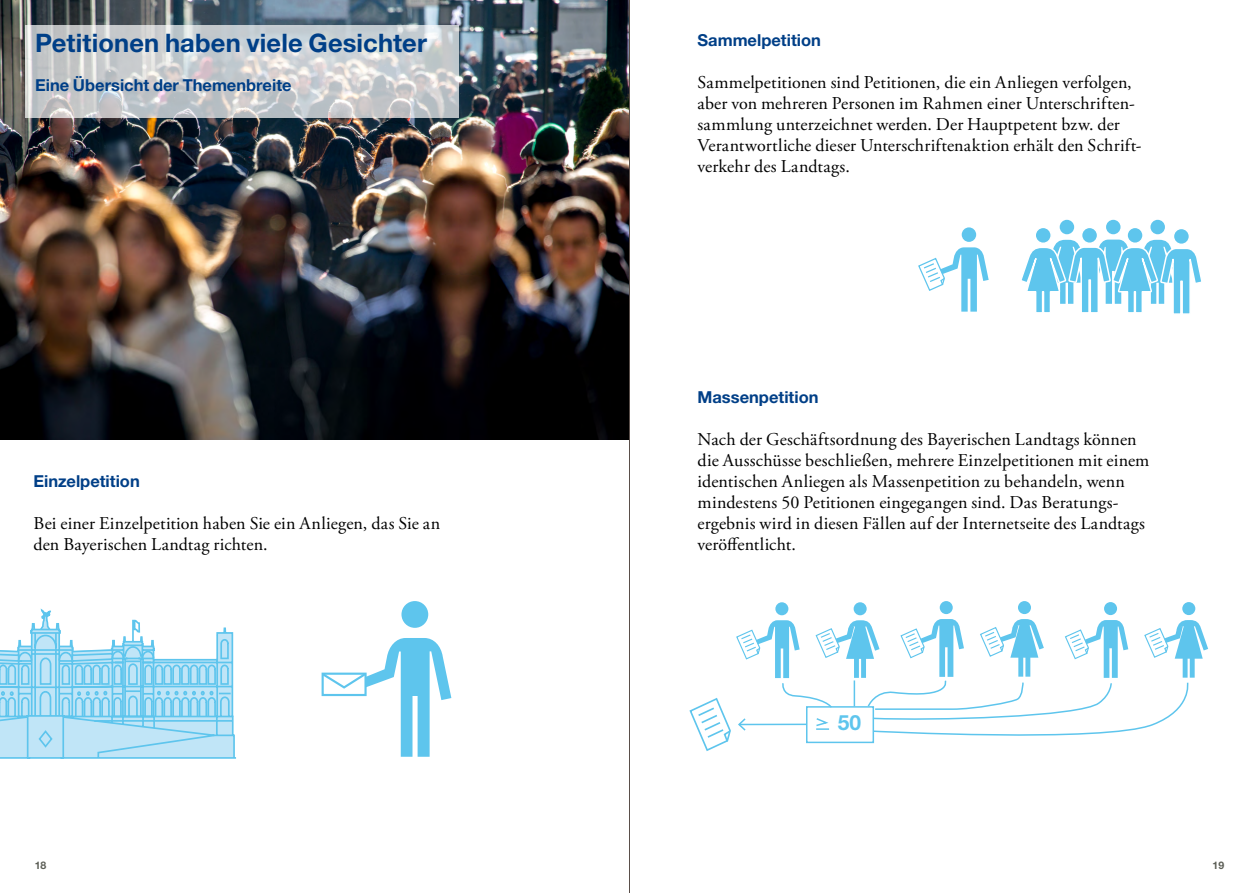
<style>
.page{position:relative;width:1259px;height:893px;background:#fff}
.page>*{position:absolute;margin:0;border:0;box-sizing:border-box;transform-origin:0 0}
.t1{font:700 25.5px "Helvetica Neue LTW1 G";letter-spacing:.005em;color:#003f87}
.t2{font:700 21px "Helvetica Neue LTW1 G";color:#5ec5ed}
.t3{font:18px/21px "Adobe Garamond Pro";letter-spacing:.01em;color:#000}
.t4{font:700 16.5px "Helvetica Neue LTW1 G";color:#003f87}
.t5{font:700 10.5px "Helvetica Neue LTW1 G";color:#5c5e56}
</style>
<div class="page">
<img style="left:0;top:0;width:629px;height:439px">
<svg style="left:26px;top:26px;width:433px;height:92px;background:#cccfd1"></svg>
<div style="left:401px;top:601px;width:27px;height:27px;background:#5ec5ed;border-radius:50%"></div>
<svg style="left:321px;top:638px;width:130px;height:119px"></svg>
<svg style="left:1021px;top:219px;width:180px;height:95px"></svg>
<div style="left:1080px;top:227px;width:18px;height:17px;background:#5ec5ed;border:2px solid #fff;border-radius:50%"></div>
<div style="left:961px;top:227px;width:15px;height:15px;background:#5ec5ed;border-radius:50%"></div>
<svg style="left:918px;top:247px;width:70px;height:65px"></svg>
<div style="left:775px;top:602px;width:13px;height:13px;background:#5ec5ed;border-radius:50%"></div>
<div style="left:939px;top:601px;width:13px;height:13px;background:#5ec5ed;border-radius:50%"></div>
<div style="left:1104px;top:602px;width:13px;height:13px;background:#5ec5ed;border-radius:50%"></div>
<svg style="left:0;top:608px;width:236px;height:151px"></svg>
<svg style="left:0;top:609px;width:234px;height:148px"></svg>
<div style="left:853px;top:602px;width:13px;height:13px;background:#5ec5ed;border-radius:50%"></div>
<div style="left:1018px;top:601px;width:13px;height:13px;background:#5ec5ed;border-radius:50%"></div>
<div style="left:1182px;top:602px;width:13px;height:13px;background:#5ec5ed;border-radius:50%"></div>
<svg style="left:689px;top:619px;width:519px;height:132px"></svg>
<hr style="left:853px;top:680px;width:2px;height:26px;background:#5ec5ed">
<hr style="left:629px;top:0;width:1px;height:893px;background:#5a4f4a">
<h1 class="t1" style="left:35px;top:27px;width:393px">Petitionen haben viele Gesichter</h1>
<p class="t4" style="left:35px;top:75px;width:258px">Eine Übersicht der Themenbreite</p>
<p class="t4" style="left:33px;top:471px;width:108px">Einzelpetition</p>
<p class="t3" style="left:33px;top:513px;width:408px">Bei einer Einzelpetition haben Sie ein Anliegen, das Sie an den Bayerischen Landtag richten.</p>
<p class="t4" style="left:697px;top:30px;width:125px">Sammelpetition</p>
<p class="t3" style="left:697px;top:72px;width:445px">Sammelpetitionen sind Petitionen, die ein Anliegen verfolgen, aber von mehreren Personen im Rahmen einer Unterschriften&shy;sammlung unterzeichnet werden. Der Hauptpetent bzw. der Verantwortliche dieser Unterschriftenaktion erhält den Schrift&shy;verkehr des Landtags.</p>
<p class="t4" style="left:697px;top:387px;width:122px">Massenpetition</p>
<p class="t3" style="left:697px;top:429px;width:453px">Nach der Geschäftsordnung des Bayerischen Landtags können die Ausschüsse beschließen, mehrere Einzelpetitionen mit einem identischen Anliegen als Massenpetition zu behandeln, wenn mindestens 50 Petitionen eingegangen sind. Das Beratungs&shy;ergebnis wird in diesen Fällen auf der Internetseite des Landtags veröffentlicht.</p>
<p class="t2" style="left:837px;top:710px;width:25px">50</p>
<p class="t5" style="left:35px;top:858px;width:13px">18</p>
<p class="t5" style="left:1212px;top:858px;width:13px">19</p>
</div>
